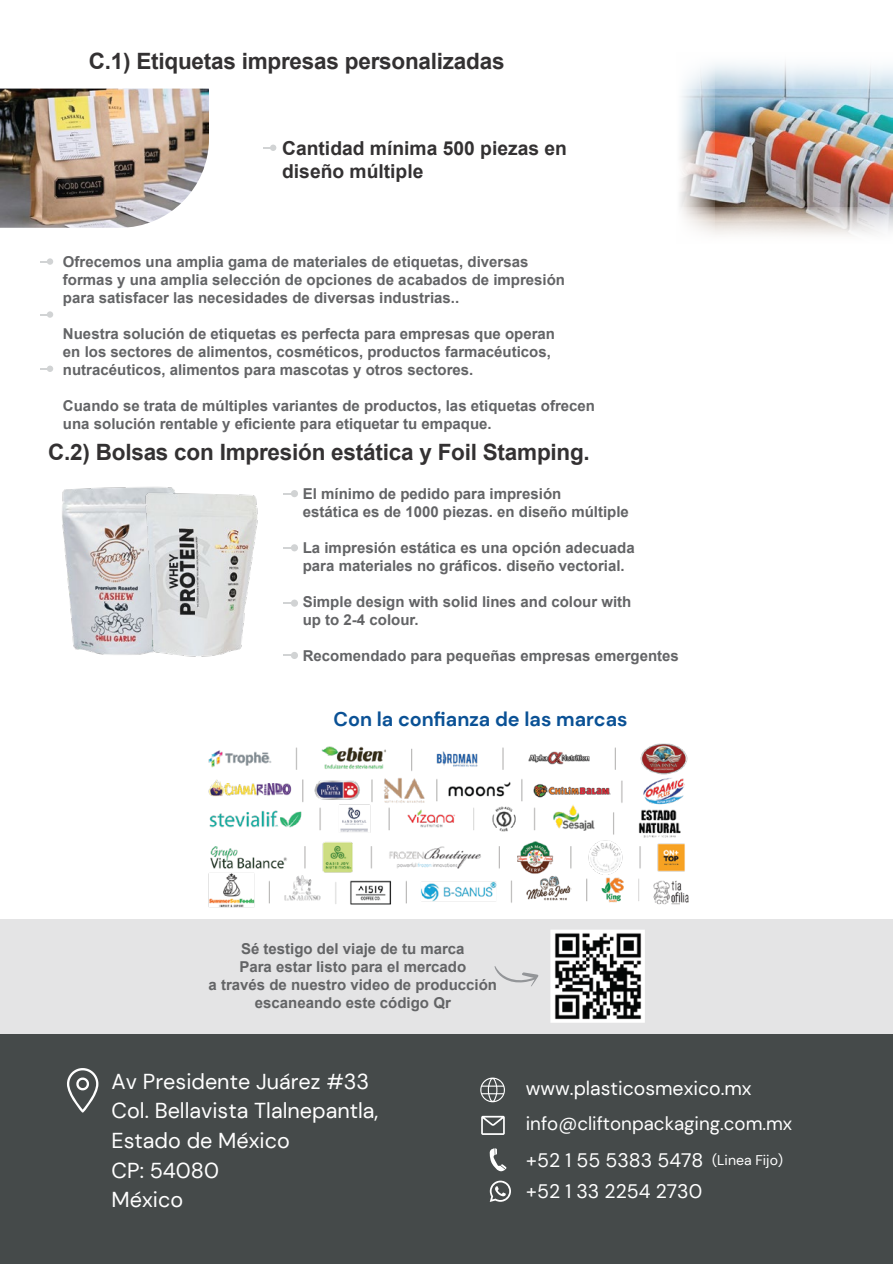
<style>
.page{position:relative;width:893px;height:1264px;background:#fff}
.page>*{position:absolute;margin:0;border:0;box-sizing:border-box;transform-origin:0 0}
.t1{font:700 22.5px "Arial";letter-spacing:-.01em;color:#333132}
.t2{font:21.6px/29.7px "DM Sans";color:#fff}
.t3{font:700 19.8px "DM Sans";color:#0a5195}
.t4{font:19.5px/30.8px "DM Sans";color:#fff}
.t5{font:700 19.2px/23.1px "Arial";color:#333132}
.t6{font:18.75px "DM Sans";color:#fff}
.t7{font:700 15px/18px "Arial";color:#636466}
.t8{font:14.1px "DM Sans";color:#fff}
</style>
<div class="page">
<img style="left:714px;top:88px;width:178px;height:119px">
<svg style="left:714px;top:63px;width:178px;height:25px"></svg>
<svg style="left:714px;top:207px;width:178px;height:28px;background:#d6cfcc"></svg>
<svg style="left:680px;top:65px;width:34px;height:169px"></svg>
<img style="left:0;top:89px;width:209px;height:139px">
<svg style="left:263px;top:145px;width:13px;height:6px"></svg>
<div style="left:291px;top:490px;width:7px;height:7px;background:#d1d3d4;border-radius:50%"></div>
<div style="left:291px;top:544px;width:7px;height:7px;background:#d1d3d4;border-radius:50%"></div>
<div style="left:291px;top:599px;width:7px;height:7px;background:#d1d3d4;border-radius:50%"></div>
<div style="left:291px;top:652px;width:7px;height:7px;background:#d1d3d4;border-radius:50%"></div>
<img style="left:62px;top:487px;width:47px;height:168px">
<img style="left:109px;top:487px;width:186px;height:172px">
<div style="left:47px;top:258px;width:6px;height:7px;background:#d1d3d4;border-radius:50%"></div>
<div style="left:47px;top:311px;width:6px;height:7px;background:#d1d3d4;border-radius:50%"></div>
<div style="left:47px;top:365px;width:6px;height:7px;background:#d1d3d4;border-radius:50%"></div>
<div style="left:0;top:919px;width:892px;height:344px;background:#e4e4e5"></div>
<div style="left:0;top:1034px;width:892px;height:229px;background:#454a4a"></div>
<svg style="left:494px;top:966px;width:45px;height:20px"></svg>
<svg style="left:67px;top:1068px;width:31px;height:44px"></svg>
<svg style="left:481px;top:1115px;width:23px;height:19px"></svg>
<svg style="left:489px;top:1148px;width:17px;height:23px"></svg>
<svg style="left:489px;top:1180px;width:22px;height:21px"></svg>
<svg style="left:480px;top:1077px;width:25px;height:25px"></svg>
<img style="left:208px;top:743px;width:481px;height:165px">
<svg style="left:550px;top:930px;width:94px;height:92px"></svg>
<img style="left:552px;top:930px;width:91px;height:91px">
<h1 class="t1" style="left:89px;top:46px;width:417px">C.1) Etiquetas impresas personalizadas</h1>
<p class="t5" style="left:282px;top:137px;width:286px">Cantidad mínima 500 piezas en diseño múltiple</p>
<p class="t7" style="left:63px;top:253px;width:503px">Ofrecemos una amplia gama de materiales de etiquetas, diversas formas y una amplia selección de opciones de acabados de impresión para satisfacer las necesidades de diversas industrias..</p>
<p class="t7" style="left:63px;top:325px;width:493px">Nuestra solución de etiquetas es perfecta para empresas que operan en los sectores de alimentos, cosméticos, productos farmacéuticos, nutracéuticos, alimentos para mascotas y otros sectores.</p>
<p class="t7" style="left:63px;top:397px;width:533px">Cuando se trata de múltiples variantes de productos, las etiquetas ofrecen una solución rentable y eficiente para etiquetar tu empaque.</p>
<h1 class="t1" style="left:48px;top:437px;width:543px">C.2) Bolsas con Impresión estática y Foil Stamping.</h1>
<p class="t7" style="left:303px;top:485px;width:327px">El mínimo de pedido para impresión<br>estática es de 1000 piezas. en diseño múltiple</p>
<p class="t7" style="left:303px;top:539px;width:333px">La impresión estática es una opción adecuada para materiales no gráficos. diseño vectorial.</p>
<p class="t7" style="left:303px;top:593px;width:330px">Simple design with solid lines and colour with up to 2-4 colour.</p>
<p class="t7" style="left:303px;top:647px;width:377px">Recomendado para pequeñas empresas emergentes</p>
<h3 class="t3" style="left:333px;top:706px;width:295px">Con la confianza de las marcas</h3>
<p class="t7" style="left:208px;top:940px;width:290px;text-align:center">Sé testigo del viaje de tu marca<br>Para estar listo para el mercado<br>a través de nuestro video de producción escaneando este código Qr</p>
<h2 class="t2" style="left:112px;top:1066px;width:268px">Av Presidente Juárez #33<br>Col. Bellavista Tlalnepantla,<br>Estado de México<br>CP: 54080<br>México</h2>
<h3 class="t4" style="left:525px;top:1072px;width:227px">www.plasticosmexico.mx</h3>
<p class="t6" style="left:525px;top:1112px;width:268px">info@cliftonpackaging.com.mx</p>
<h3 class="t4" style="left:525px;top:1144px;width:179px">+52 1 55 5383 5478 +52 1 33 2254 2730</h3>
<p class="t8" style="left:712px;top:1151px;width:73px">(Linea Fijo)</p>
</div>
